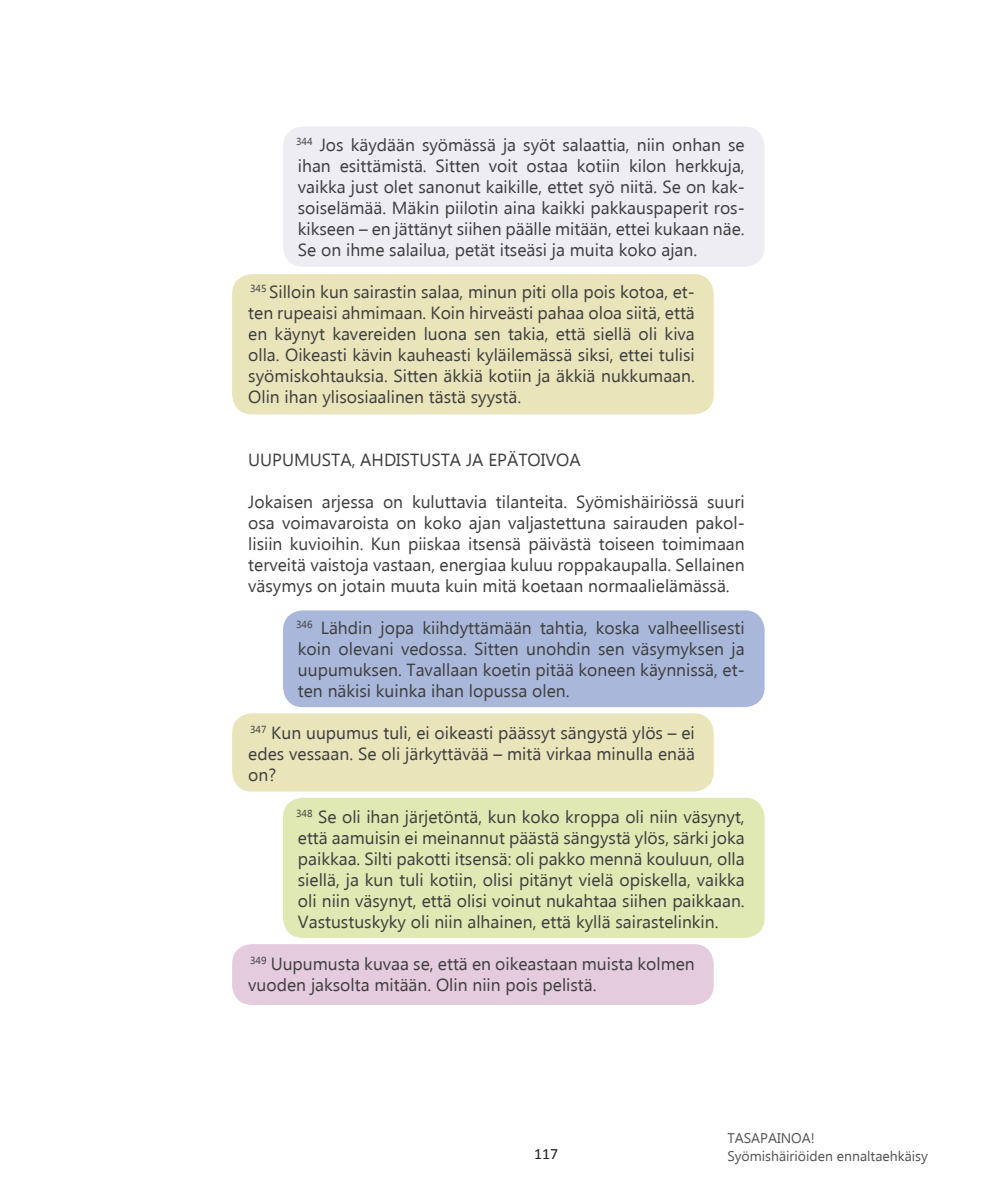
<style>
.page{position:relative;width:993px;height:1191px;background:#fff}
.page>*{position:absolute;margin:0;border:0;box-sizing:border-box;transform-origin:0 0}
.sisennysleipis{font:17.5px/21px "Myanmar Text";color:#3e3e3f;text-align:justify}
.sisennysleipis_VASEM{font:17.5px/21px "Myanmar Text";color:#3e3e3f;text-align:justify}
.leipis{font:17.5px/21px "Myanmar Text";color:#3e3e3f;text-align:justify}
.t1{font:15.75px "Calibri";color:#231f20}
.t2{font:14px/17.5px "Myanmar Text";color:#535355}
</style>
<div class="page">
<div style="left:232px;top:944px;width:481px;height:61px;background:#e5cbde;border-radius:20px"></div>
<div style="left:283px;top:797px;width:481px;height:141px;background:#e0e8b3;border-radius:20px"></div>
<div style="left:232px;top:713px;width:481px;height:78px;background:#e9e4ba;border-radius:20px"></div>
<div style="left:283px;top:610px;width:481px;height:97px;background:#a9b8da;border-radius:20px"></div>
<div style="left:232px;top:274px;width:481px;height:140px;background:#e9e4ba;border-radius:20px"></div>
<div style="left:283px;top:126px;width:481px;height:141px;background:#ededf3;border-radius:20px"></div>
<p class="sisennysleipis" style="left:296px;top:134px;width:450px"><sup>344</sup> Jos käydään syömässä ja syöt salaattia, niin onhan se ihan esittämistä. Sitten voit ostaa kotiin kilon herkkuja, vaikka just olet sanonut kaikille, ettet syö niitä. Se on kak&shy;soiselämää. Mäkin piilotin aina kaikki pakkauspaperit ros&shy;kikseen – en jättänyt siihen päälle mitään, ettei kukaan näe.<br>Se on ihme salailua, petät itseäsi ja muita koko ajan.</p>
<p class="sisennysleipis_VASEM" style="left:248px;top:281px;width:448px"><sup>345</sup> Silloin kun sairastin salaa, minun piti olla pois kotoa, et&shy;ten rupeaisi ahmimaan. Koin hirveästi pahaa oloa siitä, että en käynyt kavereiden luona sen takia, että siellä oli kiva olla. Oikeasti kävin kauheasti kyläilemässä siksi, ettei tulisi syömiskohtauksia. Sitten äkkiä kotiin ja äkkiä nukkumaan.<br>Olin ihan ylisosiaalinen tästä syystä.</p>
<p class="leipis" style="left:248px;top:449px;width:334px">UUPUMUSTA, AHDISTUSTA JA EPÄTOIVOA</p>
<p class="leipis" style="left:248px;top:491px;width:498px">Jokaisen arjessa on kuluttavia tilanteita. Syömishäiriössä suuri osa voimavaroista on koko ajan valjastettuna sairauden pakol&shy;lisiin kuvioihin. Kun piiskaa itsensä päivästä toiseen toimimaan terveitä vaistoja vastaan, energiaa kuluu roppakaupalla. Sellainen väsymys on jotain muuta kuin mitä koetaan normaalielämässä.</p>
<p class="sisennysleipis" style="left:296px;top:617px;width:450px"><sup>346</sup> Lähdin jopa kiihdyttämään tahtia, koska valheellisesti koin olevani vedossa. Sitten unohdin sen väsymyksen ja uupumuksen. Tavallaan koetin pitää koneen käynnissä, et&shy;ten näkisi kuinka ihan lopussa olen.</p>
<p class="sisennysleipis_VASEM" style="left:248px;top:722px;width:448px"><sup>347</sup> Kun uupumus tuli, ei oikeasti päässyt sängystä ylös – ei edes vessaan. Se oli järkyttävää – mitä virkaa minulla enää on?</p>
<p class="sisennysleipis" style="left:296px;top:806px;width:450px"><sup>348</sup> Se oli ihan järjetöntä, kun koko kroppa oli niin väsynyt, että aamuisin ei meinannut päästä sängystä ylös, särki joka paikkaa. Silti pakotti itsensä: oli pakko mennä kouluun, olla siellä, ja kun tuli kotiin, olisi pitänyt vielä opiskella, vaikka oli niin väsynyt, että olisi voinut nukahtaa siihen paikkaan.<br>Vastustuskyky oli niin alhainen, että kyllä sairastelinkin.</p>
<p class="sisennysleipis_VASEM" style="left:248px;top:953px;width:448px"><sup>349</sup> Uupumusta kuvaa se, että en oikeastaan muista kolmen vuoden jaksolta mitään. Olin niin pois pelistä.</p>
<p class="t1" style="left:534px;top:1144px;width:25px">117</p>
<p class="t2" style="left:727px;top:1129px;width:202px">TASAPAINOA!<br>Syömishäiriöiden ennaltaehkäisy</p>
</div>
